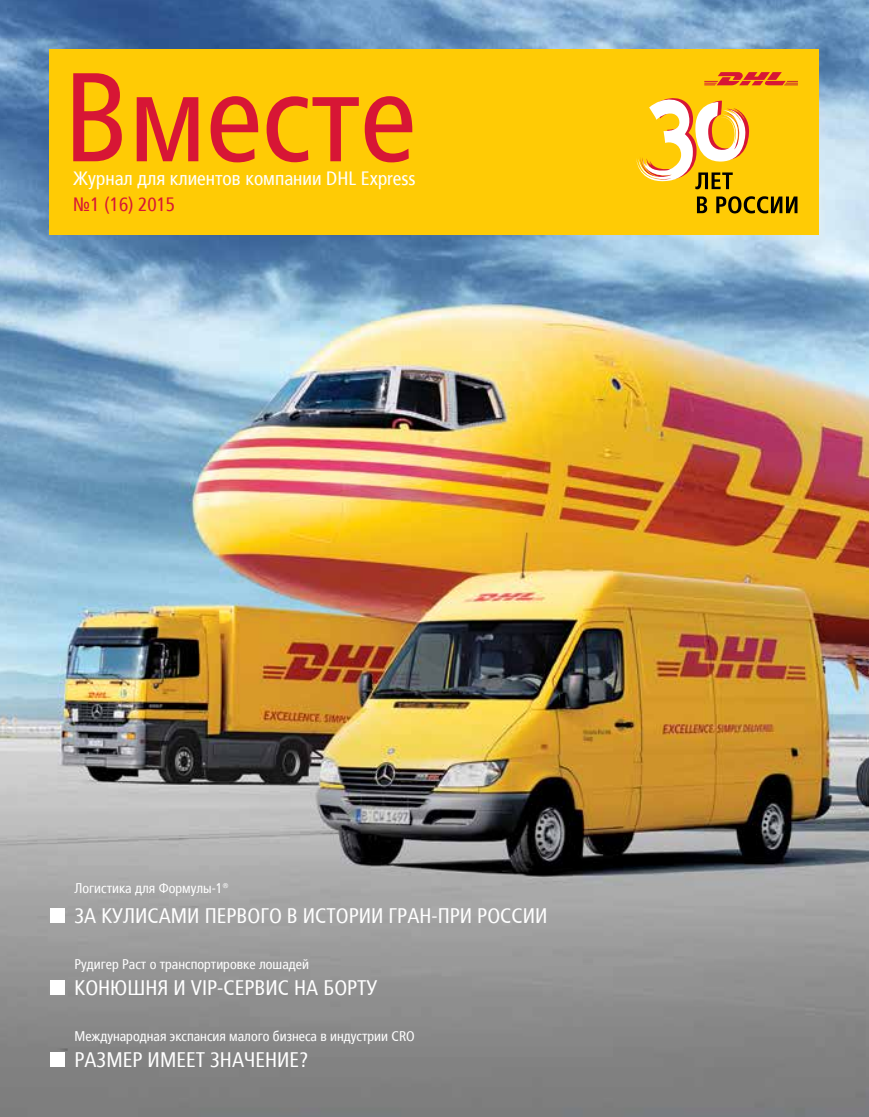
<style>
.page{position:relative;width:869px;height:1117px;background:#fff}
.page>*{position:absolute;margin:0;border:0;box-sizing:border-box;transform-origin:0 0}
.t1{font:condensed 126px "Frutiger LTCYR";color:#d71635}
.t2{font:condensed 21px "Frutiger LTCYR";color:#fff}
.t3{font:condensed 19.25px "Frutiger LTCYR";color:#fff}
.t4{font:condensed 19.25px "Frutiger LTCYR";color:#d71635}
.t5{font:condensed 14px "Frutiger LTCYR";color:#fff}
</style>
<div class="page">
<img style="left:0;top:0;width:868px;height:1116px">
<div style="left:50px;top:907px;width:14px;height:15px;background:#fff"></div>
<div style="left:50px;top:979px;width:14px;height:15px;background:#fff"></div>
<div style="left:50px;top:1051px;width:14px;height:15px;background:#fff"></div>
<div style="left:50px;top:50px;width:769px;height:185px;background:#ffcb05"></div>
<svg style="left:704px;top:72px;width:93px;height:13px"></svg>
<svg style="left:636px;top:98px;width:113px;height:91px"></svg>
<svg style="left:696px;top:196px;width:10px;height:17px"></svg>
<svg style="left:716px;top:196px;width:81px;height:17px"></svg>
<h1 class="t1" style="left:63px;top:51px;width:354px">Вместе</h1>
<h3 class="t3" style="left:73px;top:168px;width:344px">Журнал для клиентов компании DHL Express</h3>
<h3 class="t4" style="left:73px;top:194px;width:103px">№1 (16) 2015</h3>
<p class="t5" style="left:74px;top:880px;width:155px">Логистика для Формулы-1®</p>
<h2 class="t2" style="left:74px;top:904px;width:474px">ЗА КУЛИСАМИ ПЕРВОГО В ИСТОРИИ ГРАН-ПРИ РОССИИ</h2>
<p class="t5" style="left:74px;top:956px;width:236px">Рудигер Раст о транспортировке лошадей</p>
<h2 class="t2" style="left:74px;top:976px;width:304px">КОНЮШНЯ И VIP-СЕРВИС НА БОРТУ</h2>
<p class="t5" style="left:74px;top:1028px;width:342px">Международная экспансия малого бизнеса в индустрии CRO</p>
<h2 class="t2" style="left:74px;top:1047px;width:235px">РАЗМЕР ИМЕЕТ ЗНАЧЕНИЕ?</h2>
</div>
